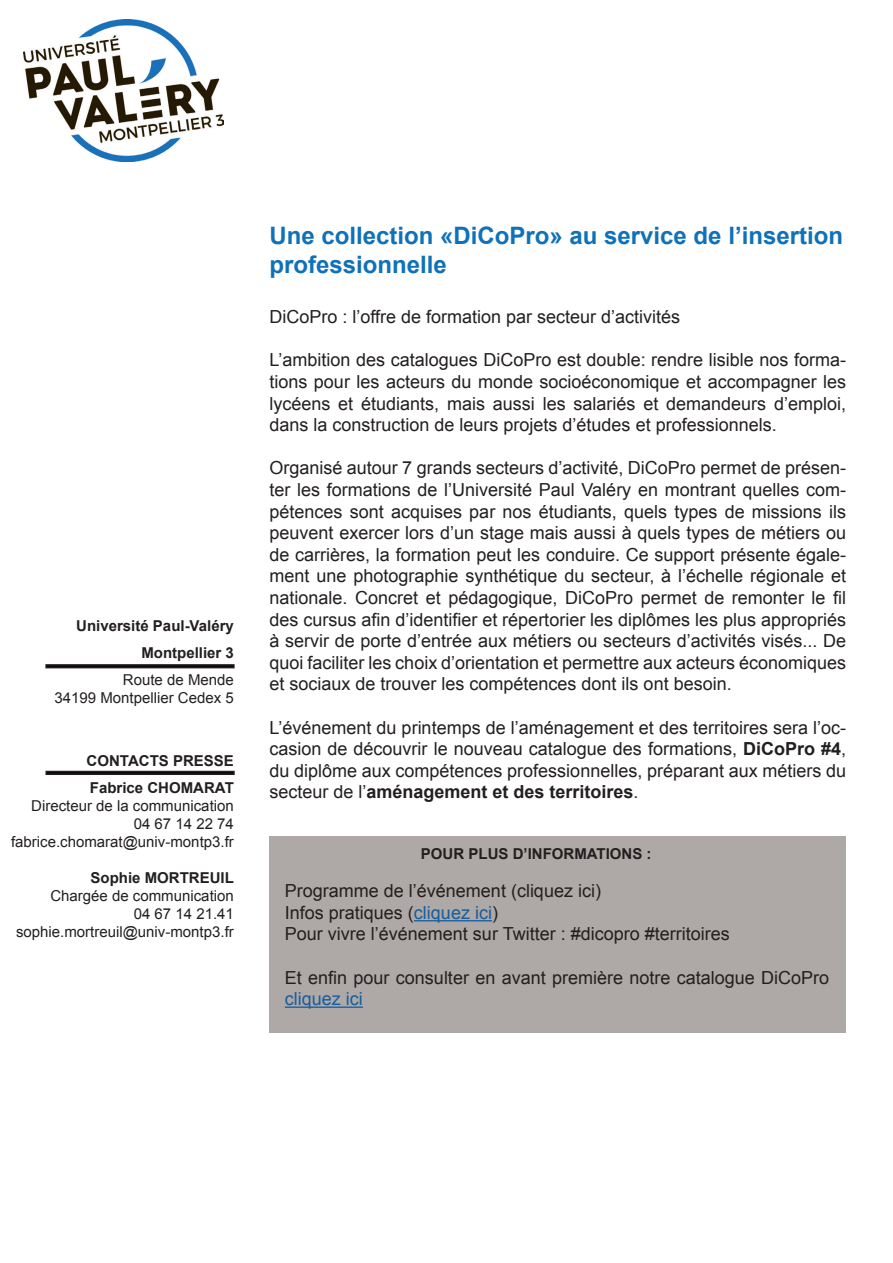
<style>
.page{position:relative;width:893px;height:1263px;background:#fff}
.page>*{position:absolute;margin:0;border:0;box-sizing:border-box;transform-origin:0 0}
.t1{font:700 24px/28.8px "Arial";color:#0f71b9}
.t2{font:18px/21.6px "Arial";color:#231f20;text-align:justify}
.t3{font:15px "Arial";color:#231f20}
.t4{font:700 15px "Arial";color:#231f20}
.s1{font-weight:700}
.s2{color:#175d9e}
</style>
<div class="page">
<div style="left:269px;top:836px;width:577px;height:197px;background:#aea8a6"></div>
<img style="left:24px;top:20px;width:199px;height:142px">
<div style="left:45px;top:664px;width:190px;height:4px;border:2px solid #231f20"></div>
<div style="left:45px;top:771px;width:190px;height:4px;border:2px solid #231f20"></div>
<hr style="left:414px;top:920px;width:78px;height:1px;background:#175d9e">
<hr style="left:285px;top:1006px;width:78px;height:2px;background:#175d9e">
<p class="t4" style="left:76px;top:615px;width:159px">Université Paul-Valéry</p>
<p class="t4" style="left:141px;top:642px;width:94px">Montpellier 3</p>
<p class="t3" style="left:123px;top:669px;width:112px">Route de Mende</p>
<p class="t3" style="left:55px;top:687px;width:181px">34199 Montpellier Cedex 5</p>
<p class="t4" style="left:87px;top:750px;width:149px">CONTACTS PRESSE</p>
<p class="t4" style="left:90px;top:777px;width:145px">Fabrice CHOMARAT</p>
<p class="t3" style="left:31px;top:795px;width:204px">Directeur de la communication</p>
<p class="t3" style="left:134px;top:813px;width:102px">04 67 14 22 74</p>
<p class="t3" style="left:11px;top:831px;width:224px">fabrice.chomarat@univ-montp3.fr</p>
<p class="t4" style="left:91px;top:867px;width:145px">Sophie MORTREUIL</p>
<p class="t3" style="left:50px;top:885px;width:185px">Chargée de communication</p>
<p class="t3" style="left:134px;top:903px;width:102px">04 67 14 21.41</p>
<p class="t3" style="left:16px;top:921px;width:219px">sophie.mortreuil@univ-montp3.fr</p>
<p class="t1" style="left:269px;top:222px;width:575px">Une collection «DiCoPro» au service de l’insertion professionnelle</p>
<p class="t2" style="left:269px;top:306px;width:412px">DiCoPro : l’offre de formation par secteur d’activités</p>
<p class="t2" style="left:269px;top:349px;width:578px">L’ambition des catalogues DiCoPro est double: rendre lisible nos forma&shy;tions pour les acteurs du monde socioéconomique et accompagner les lycéens et étudiants, mais aussi les salariés et demandeurs d’emploi, dans la construction de leurs projets d’études et professionnels.</p>
<p class="t2" style="left:269px;top:457px;width:578px">Organisé autour 7 grands secteurs d’activité, DiCoPro permet de présen&shy;ter les formations de l’Université Paul Valéry en montrant quelles com&shy;pétences sont acquises par nos étudiants, quels types de missions ils peuvent exercer lors d’un stage mais aussi à quels types de métiers ou de carrières, la formation peut les conduire. Ce support présente égale&shy;ment une photographie synthétique du secteur, à l’échelle régionale et nationale. Concret et pédagogique, DiCoPro permet de remonter le fil des cursus afin d’identifier et répertorier les diplômes les plus appropriés à servir de porte d’entrée aux métiers ou secteurs d’activités visés... De quoi faciliter les choix d’orientation et permettre aux acteurs économiques et sociaux de trouver les compétences dont ils ont besoin.</p>
<p class="t2" style="left:269px;top:717px;width:578px">L’événement du printemps de l’aménagement et des territoires sera l’oc&shy;casion de découvrir le nouveau catalogue des formations, <span class="s1">DiCoPro #4</span>, du diplôme aux compétences professionnelles, préparant aux métiers du secteur de l’<span class="s1">aménagement et des territoires</span>.</p>
<p class="t4" style="left:421px;top:843px;width:232px">POUR PLUS D’INFORMATIONS :</p>
<p class="t2" style="left:285px;top:880px;width:318px">Programme de l’événement (cliquez ici)</p>
<p class="t2" style="left:285px;top:902px;width:215px">Infos pratiques (<span class="s2">cliquez ici</span>)</p>
<p class="t2" style="left:285px;top:923px;width:446px">Pour vivre l’événement sur Twitter : #dicopro #territoires</p>
<p class="t2" style="left:285px;top:967px;width:546px">Et enfin pour consulter en avant première notre catalogue DiCoPro <span class="s2">cliquez ici</span></p>
</div>
